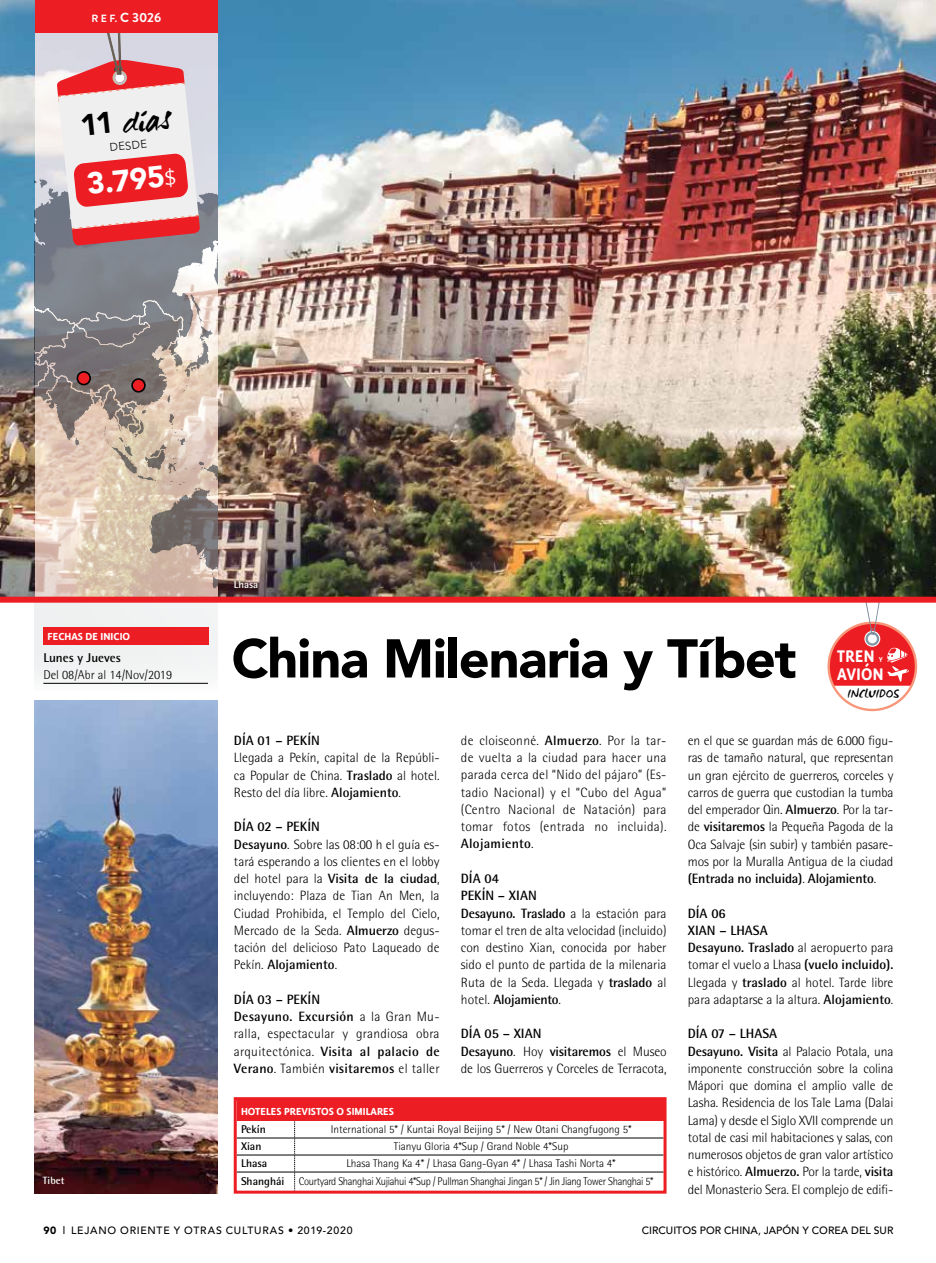
<style>
.page{position:relative;width:936px;height:1263px;background:#fff}
.page>*{position:absolute;margin:0;border:0;box-sizing:border-box;transform-origin:0 0}
.t1{font:900 54px "Avenir";letter-spacing:-.02em;color:#000}
.t2{font:33px "WC Mano Negra Bta";color:#000}
.t3{font:900 30px "Avenir";color:#fff}
.t4{font:700 19.8px "Lemon Sans Rnd";letter-spacing:.02em;color:#fff;scale:.91 1}
.t5{font:300 13.5px/17.2px "Rotis Semi Sans Std";color:#000}
.t6{font:300 13.5px/17.2px "Rotis Semi Sans Std";letter-spacing:.02em;color:#000}
.t7{font:700 13.5px "Rotis Semi Sans Std";color:#000}
.t8{font:13.35px "WC Mano Negra Bta";color:#000}
.t9{font:700 13.2px "Brandon Grotesque";color:#fff}
.t10{font:300 12.75px "Rotis Semi Sans Std";color:#000}
.t11{font:700 12.75px "Rotis Semi Sans Std";color:#000}
.t12{font:700 12px "Lemon Sans Rnd";color:#fff}
.t13{font:300 11.25px "Rotis Semi Sans Std";color:#000}
.t14{font:300 11.25px "Rotis Semi Sans Std";letter-spacing:-.03em;color:#000;scale:.94 1}
.t15{font:700 11.25px "Rotis Semi Sans Std";color:#000}
.t16{font:300 11.1px "Avenir LT Std";color:#000}
.t17{font:500 10.5px "Avenir LT Std";letter-spacing:.07em;color:#000}
.t18{font:500 10.5px "Avenir LT Std";letter-spacing:.01em;color:#000}
.t19{font:700 10.5px "Rotis Semi Sans Std";color:#fff}
.t20{font:700 8.25px "Lemon Sans Rnd";color:#fff;scale:.91 1}
.s1{font-size:10.5px}
.s2{font-family:"Avenir";font-weight:900;font-size:30px}
.s3{font-family:"Chaparral Pro";font-weight:400;font-size:24.3px}
.s4{font-weight:700}
.s5{font-weight:900}
</style>
<div class="page">
<svg style="left:828px;top:603px;width:87px;height:83px"></svg>
<img style="left:0;top:0;width:935px;height:597px">
<div style="left:34px;top:603px;width:183px;height:90px;background:#f2f3f3"></div>
<svg style="left:35px;top:33px;width:182px;height:561px"></svg>
<div style="left:35px;top:0;width:182px;height:33px;background:#ed1d24"></div>
<div style="left:0;top:597px;width:935px;height:6px;background:#ed1d24"></div>
<hr style="left:43px;top:683px;width:165px;height:1px;background:#000">
<div style="left:43px;top:627px;width:166px;height:18px;background:#ed1d24"></div>
<div style="left:237px;top:1100px;width:426px;height:21px;background:#ed1d24"></div>
<hr style="left:237px;top:1138px;width:57px;height:1px;background:#000">
<hr style="left:295px;top:1138px;width:368px;height:1px;background:#000">
<hr style="left:237px;top:1155px;width:57px;height:1px;background:#000">
<hr style="left:295px;top:1155px;width:368px;height:1px;background:#000">
<hr style="left:237px;top:1172px;width:57px;height:1px;background:#000">
<hr style="left:295px;top:1172px;width:368px;height:1px;background:#000">
<svg style="left:294px;top:1121px;width:1px;height:69px"></svg>
<div style="left:234px;top:1097px;width:432px;height:97px;border:3px solid #ed1d24"></div>
<div style="left:132px;top:379px;width:13px;height:13px;background:#ed1d24;border-radius:50%"></div>
<div style="left:131px;top:378px;width:15px;height:15px;border:2px solid #000;border-radius:50%"></div>
<img style="left:34px;top:700px;width:183px;height:493px">
<p class="t9" style="left:91px;top:8px;width:71px"><span class="s1">R E F.</span> C 3026</p>
<h2 class="t2" style="left:78px;top:105px;width:92px;rotate:-6deg"><span class="s2">11</span> días</h2>
<p class="t16" style="left:109px;top:141px;width:39px;rotate:-6deg">DESDE</p>
<h3 class="t3" style="left:84px;top:158px;width:91px;rotate:-6deg">3.795<span class="s3">$</span></h3>
<p class="t12" style="left:48px;top:630px;width:84px">FECHAS DE INICIO</p>
<p class="t11" style="left:43px;top:650px;width:79px">Lunes y Jueves</p>
<p class="t10" style="left:43px;top:667px;width:130px">Del 08/Abr al 14/Nov/2019</p>
<p class="t19" style="left:43px;top:1174px;width:23px">Tibet</p>
<p class="t19" style="left:234px;top:578px;width:26px">Lhasa</p>
<h1 class="t1" style="left:231px;top:612px;width:566px">China Milenaria y Tíbet</h1>
<h3 class="t4" style="left:837px;top:644px;width:42px">TREN</h3>
<p class="t20" style="left:878px;top:654px;width:6px">Y</p>
<h3 class="t4" style="left:837px;top:662px;width:53px">AVIÓN</h3>
<p class="t8" style="left:847px;top:685px;width:53px">INCLUIDOS</p>
<p class="t7" style="left:234px;top:732px;width:87px">DÍA 01 – PEKÍN</p>
<p class="t5" style="left:234px;top:749px;width:207px;text-align:justify">Llegada a Pekín, capital de la Repúbli&shy;ca Popular de China. <span class="s4">Traslado</span> al hotel.<br>Resto del día libre. <span class="s4">Alojamiento</span>.</p>
<p class="t5" style="left:234px;top:818px;width:207px"><span class="s4">DÍA 02 – PEKÍN<br>Desayuno</span>. Sobre las 08:00 h el guía es&shy;tará esperando a los clientes en el lobby del hotel para la <span class="s4">Visita de la ciudad</span>, incluyendo: Plaza de Tian An Men, la<br>Ciudad Prohibida, el Templo del Cielo,<br>Mercado de la Seda. <span class="s4">Almuerzo</span> degus&shy;tación del delicioso Pato Laqueado de<br>Pekín. <span class="s4">Alojamiento</span>.</p>
<p class="t6" style="left:234px;top:991px;width:207px"><span class="s4">DÍA 03 – PEKÍN<br>Desayuno. Excursión</span> a la Gran Mu&shy;ralla, espectacular y grandiosa obra arquitectónica. <span class="s4">Visita al palacio de<br>Verano</span>. También <span class="s4">visitaremos</span> el taller</p>
<p class="t5" style="left:461px;top:732px;width:207px;text-align:justify">de cloiseonné. <span class="s4">Almuerzo</span>. Por la tar&shy;de vuelta a la ciudad para hacer una parada cerca del “Nido del pájaro” (Es&shy;tadio Nacional) y el “Cubo del Agua” (Centro Nacional de Natación) para tomar fotos (entrada no incluida).<br><span class="s4">Alojamiento</span>.</p>
<p class="t5" style="left:461px;top:870px;width:207px"><span class="s4">DÍA 04<br>PEKÍN – XIAN<br>Desayuno. Traslado</span> a la estación para tomar el tren de alta velocidad (incluido) con destino Xian, conocida por haber sido el punto de partida de la milenaria<br>Ruta de la Seda. Llegada y <span class="s4">traslado</span> al hotel. <span class="s4">Alojamiento</span>.</p>
<p class="t5" style="left:461px;top:1025px;width:207px"><span class="s4">DÍA 05 – XIAN<br>Desayuno</span>. Hoy <span class="s4">visitaremos</span> el Museo de los Guerreros y Corceles de Terracota,</p>
<p class="t12" style="left:241px;top:1104px;width:154px">HOTELES PREVISTOS O SIMILARES</p>
<p class="t15" style="left:241px;top:1122px;width:26px">Pekín</p>
<p class="t13" style="left:331px;top:1123px;width:302px">International 5* / Kuntai Royal Beijing 5* / New Otani Changfugong 5*</p>
<p class="t15" style="left:241px;top:1140px;width:22px">Xian</p>
<p class="t13" style="left:394px;top:1140px;width:176px">Tianyu Gloria 4*Sup / Grand Noble 4*Sup</p>
<p class="t15" style="left:241px;top:1157px;width:28px">Lhasa</p>
<p class="t13" style="left:346px;top:1157px;width:271px">Lhasa Thang Ka 4* / Lhasa Gang-Gyan 4* / Lhasa Tashi Norta 4*</p>
<p class="t15" style="left:241px;top:1174px;width:45px">Shanghái</p>
<p class="t14" style="left:299px;top:1175px;width:379px">Courtyard Shanghai Xujiahui 4*Sup / Pullman Shanghai Jingan 5* / Jin Jiang Tower Shanghai 5*</p>
<p class="t5" style="left:687px;top:732px;width:207px;text-align:justify">en el que se guardan más de 6.000 figu&shy;ras de tamaño natural, que representan un gran ejército de guerreros, corceles y carros de guerra que custodian la tumba del emperador Qin. <span class="s4">Almuerzo</span>. Por la tar&shy;de <span class="s4">visitaremos</span> la Pequeña Pagoda de la Oca Salvaje (sin subir) y también pasare&shy;mos por la Muralla Antigua de la ciudad <span class="s4">(Entrada no incluida)</span>. <span class="s4">Alojamiento</span>.</p>
<p class="t5" style="left:687px;top:904px;width:207px"><span class="s4">DÍA 06<br>XIAN – LHASA<br>Desayuno. Traslado</span> al aeropuerto para tomar el vuelo a Lhasa <span class="s4">(vuelo incluido).<br></span>Llegada y <span class="s4">traslado</span> al hotel. Tarde libre para adaptarse a la altura. <span class="s4">Alojamiento</span>.</p>
<p class="t5" style="left:687px;top:1025px;width:207px"><span class="s4">DÍA 07 – LHASA<br>Desayuno. Visita</span> al Palacio Potala, una imponente construcción sobre la colina Mápori que domina el amplio valle de Lasha. Residencia de los Tale Lama (Dalai Lama) y desde el Siglo XVII comprende un total de casi mil habitaciones y salas, con numerosos objetos de gran valor artístico e histórico. <span class="s4">Almuerzo.</span> Por la tarde, <span class="s4">visita </span>del Monasterio Sera. El complejo de edifi-</p>
<p class="t17" style="left:43px;top:1224px;width:311px"><span class="s5">90</span> l LEJANO ORIENTE Y OTRAS CULTURAS • 2019-2020</p>
<p class="t18" style="left:641px;top:1225px;width:253px">CIRCUITOS POR CHINA, JAPÓN Y COREA DEL SUR</p>
</div>
